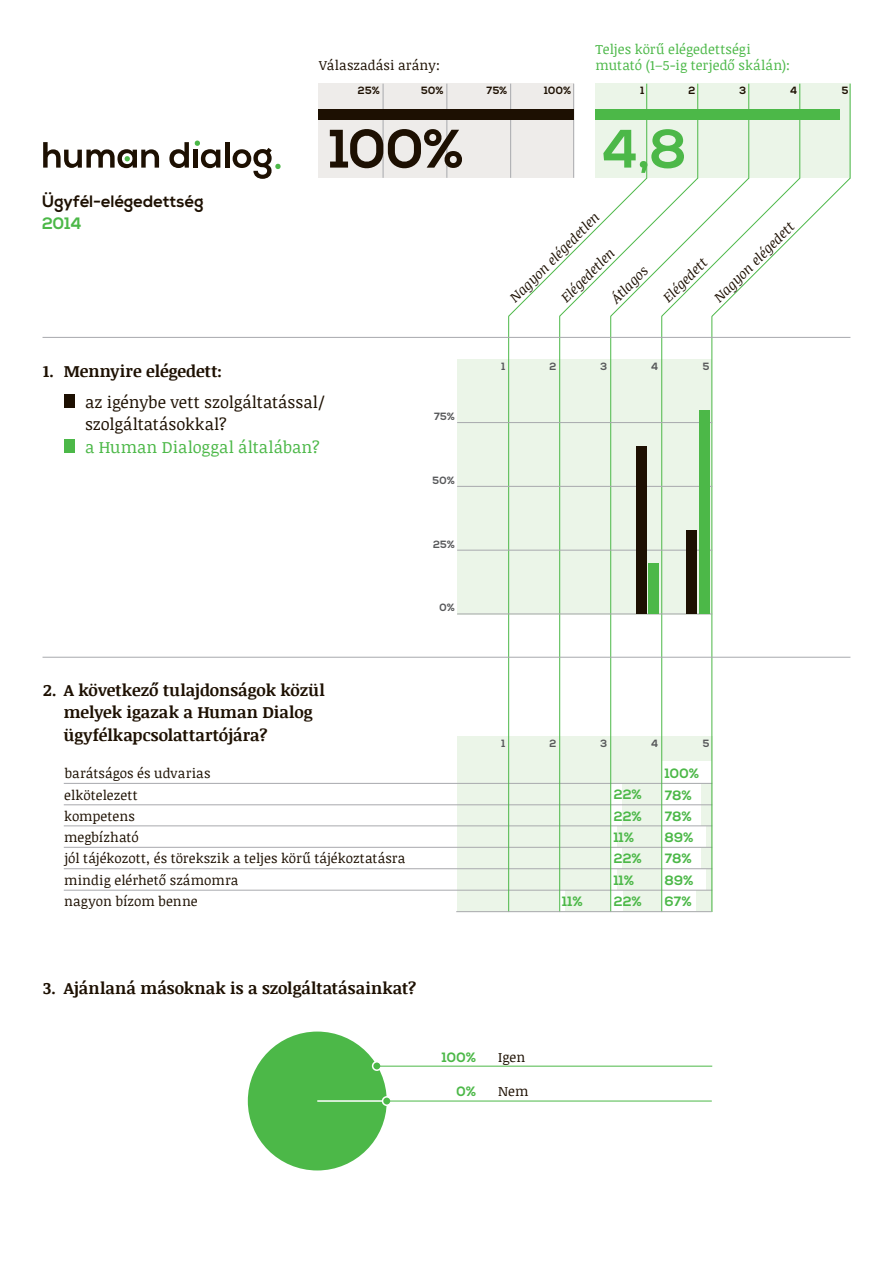
<style>
.page{position:relative;width:893px;height:1263px;background:#fff}
.page>*{position:absolute;margin:0;border:0;box-sizing:border-box;transform-origin:0 0}
.t1{font:700 54px "Nexa";color:#1d1002}
.t2{font:700 54px "Nexa";color:#4cb848}
.t3{font:700 16.5px/22.5px "Noticia Text";letter-spacing:.005em;color:#1d1002}
.t4{font:16.5px/22.5px "Noticia Text";letter-spacing:.005em;color:#1d1002}
.t5{font:16.5px "Noticia Text";letter-spacing:.005em;color:#4cb848}
.t6{font:700 16.5px "Nexa";color:#1d1002}
.t7{font:700 16.5px "Nexa";color:#4cb848}
.t8{font:13.5px "Noticia Text";letter-spacing:.005em;color:#1d1002}
.t9{font:italic 13.5px "Noticia Text";color:#1d1002}
.t10{font:13.5px/16.2px "Noticia Text";letter-spacing:.005em;color:#4cb848}
.t11{font:700 13.5px/21px "Nexa";letter-spacing:.02em;color:#4cb848}
.t12{font:700 10.5px "Nexa";color:#57585a}
.t13{font:700 10.5px "Nexa";letter-spacing:.025em;color:#1d1002}
</style>
<div class="page">
<svg style="left:169px;top:142px;width:20px;height:26px"></svg>
<div style="left:193px;top:150px;width:5px;height:18px;background:#1d1002"></div>
<hr style="left:225px;top:142px;width:4px;height:26px;background:#1d1002">
<svg style="left:233px;top:148px;width:48px;height:31px"></svg>
<svg style="left:195px;top:141px;width:25px;height:27px"></svg>
<svg style="left:43px;top:142px;width:116px;height:26px"></svg>
<div style="left:319px;top:84px;width:255px;height:94px;background:#eeecea"></div>
<hr style="left:383px;top:84px;width:1px;height:94px;background:#a8a9ad">
<hr style="left:446px;top:84px;width:1px;height:94px;background:#a8a9ad">
<hr style="left:510px;top:84px;width:1px;height:94px;background:#a8a9ad">
<hr style="left:573px;top:84px;width:1px;height:94px;background:#a8a9ad">
<div style="left:457px;top:736px;width:255px;height:176px;background:#ebf5e8"></div>
<div style="left:662px;top:784px;width:39px;height:20px;background:#fff"></div>
<div style="left:662px;top:869px;width:44px;height:21px;background:#fff"></div>
<div style="left:662px;top:848px;width:39px;height:20px;background:#fff"></div>
<div style="left:662px;top:826px;width:44px;height:21px;background:#fff"></div>
<div style="left:662px;top:890px;width:33px;height:21px;background:#fff"></div>
<div style="left:611px;top:784px;width:11px;height:20px;background:#fff"></div>
<div style="left:611px;top:805px;width:11px;height:20px;background:#fff"></div>
<div style="left:611px;top:869px;width:6px;height:21px;background:#fff"></div>
<svg style="left:560px;top:891px;width:5px;height:20px"></svg>
<div style="left:611px;top:848px;width:11px;height:20px;background:#fff"></div>
<div style="left:611px;top:826px;width:6px;height:21px;background:#fff"></div>
<div style="left:611px;top:890px;width:11px;height:21px;background:#fff"></div>
<div style="left:662px;top:805px;width:39px;height:20px;background:#fff"></div>
<div style="left:662px;top:762px;width:49px;height:21px;background:#fff"></div>
<hr style="left:64px;top:890px;width:648px;height:1px;background:#a8a9ad">
<hr style="left:64px;top:868px;width:648px;height:1px;background:#a8a9ad">
<hr style="left:64px;top:847px;width:648px;height:1px;background:#a8a9ad">
<hr style="left:64px;top:825px;width:648px;height:1px;background:#a8a9ad">
<hr style="left:64px;top:804px;width:648px;height:1px;background:#a8a9ad">
<hr style="left:64px;top:783px;width:648px;height:1px;background:#a8a9ad">
<div style="left:457px;top:359px;width:255px;height:255px;background:#ebf5e8"></div>
<svg style="left:508px;top:87px;width:343px;height:230px"></svg>
<hr style="left:508px;top:316px;width:1px;height:596px;background:#4cb848">
<hr style="left:559px;top:316px;width:1px;height:596px;background:#4cb848">
<hr style="left:610px;top:316px;width:1px;height:596px;background:#4cb848">
<hr style="left:661px;top:316px;width:1px;height:596px;background:#4cb848">
<hr style="left:711px;top:316px;width:1px;height:596px;background:#4cb848">
<hr style="left:457px;top:613px;width:255px;height:1px;background:#a8a9ad">
<hr style="left:43px;top:657px;width:807px;height:1px;background:#a8a9ad">
<hr style="left:43px;top:337px;width:807px;height:1px;background:#a8a9ad">
<hr style="left:457px;top:550px;width:255px;height:1px;background:#a8a9ad">
<hr style="left:457px;top:486px;width:255px;height:1px;background:#a8a9ad">
<hr style="left:457px;top:422px;width:255px;height:1px;background:#a8a9ad">
<div style="left:686px;top:530px;width:11px;height:83px;background:#1d1002"></div>
<div style="left:636px;top:446px;width:10px;height:167px;background:#1d1002"></div>
<div style="left:699px;top:410px;width:10px;height:203px;background:#4cb848"></div>
<div style="left:649px;top:563px;width:10px;height:50px;background:#4cb848"></div>
<div style="left:595px;top:84px;width:255px;height:94px;background:#ebf5e8"></div>
<hr style="left:646px;top:84px;width:1px;height:94px;background:#4cb848">
<hr style="left:697px;top:84px;width:1px;height:94px;background:#4cb848">
<hr style="left:748px;top:84px;width:1px;height:94px;background:#4cb848">
<hr style="left:799px;top:84px;width:1px;height:94px;background:#4cb848">
<hr style="left:850px;top:84px;width:1px;height:94px;background:#4cb848">
<div style="left:64px;top:395px;width:10px;height:13px;background:#1d1002"></div>
<div style="left:64px;top:440px;width:10px;height:13px;background:#4cb848"></div>
<div style="left:319px;top:109px;width:255px;height:11px;background:#1d1002"></div>
<div style="left:595px;top:109px;width:245px;height:11px;background:#4cb848"></div>
<hr style="left:456px;top:911px;width:255px;height:1px;background:#a8a9ad">
<div style="left:248px;top:1031px;width:139px;height:139px;background:#4cb848;border-radius:50%"></div>
<hr style="left:317px;top:1100px;width:70px;height:2px;background:#fff">
<div style="left:383px;top:1097px;width:8px;height:8px;background:#4cb848;border-radius:50%"></div>
<div style="left:382px;top:1096px;width:10px;height:10px;border:2px solid #fff;border-radius:50%"></div>
<div style="left:373px;top:1062px;width:8px;height:8px;background:#4cb848;border-radius:50%"></div>
<div style="left:372px;top:1061px;width:10px;height:10px;border:2px solid #fff;border-radius:50%"></div>
<hr style="left:377px;top:1066px;width:335px;height:1px;background:#4cb848">
<hr style="left:387px;top:1101px;width:325px;height:1px;background:#4cb848">
<p class="t8" style="left:319px;top:56px;width:122px">Válaszadási arány:</p>
<p class="t13" style="left:358px;top:84px;width:23px">25%</p>
<p class="t13" style="left:421px;top:84px;width:24px">50%</p>
<p class="t13" style="left:487px;top:84px;width:22px">75%</p>
<p class="t13" style="left:544px;top:84px;width:29px">100%</p>
<p class="t10" style="left:596px;top:40px;width:196px">Teljes körű elégedettségi mutató (1–5-ig terjedő skálán):</p>
<p class="t13" style="left:640px;top:84px;width:5px">1</p>
<p class="t13" style="left:688px;top:84px;width:8px">2</p>
<p class="t13" style="left:739px;top:84px;width:8px">3</p>
<p class="t13" style="left:790px;top:84px;width:9px">4</p>
<p class="t6" style="left:42px;top:191px;width:163px">Ügyfél-elégedettség</p>
<p class="t7" style="left:42px;top:214px;width:41px">2014</p>
<h1 class="t1" style="left:330px;top:118px;width:136px">100%</h1>
<h1 class="t2" style="left:602px;top:118px;width:87px">4,8</h1>
<p class="t9" style="left:505px;top:293px;width:122px;rotate:-45deg">Nagyon elégedetlen</p>
<p class="t9" style="left:710px;top:293px;width:109px;rotate:-45deg">Nagyon elégedett</p>
<p class="t9" style="left:557px;top:293px;width:71px;rotate:-45deg">Elégedetlen</p>
<p class="t9" style="left:607px;top:293px;width:46px;rotate:-45deg">Átlagos</p>
<p class="t9" style="left:659px;top:293px;width:58px;rotate:-45deg">Elégedett</p>
<p class="t3" style="left:43px;top:359px;width:181px">1. Mennyire elégedett:</p>
<p class="t4" style="left:85px;top:390px;width:241px">az igénybe vett szolgáltatással/ szolgáltatásokkal?</p>
<p class="t5" style="left:85px;top:435px;width:236px">a Human Dialoggal általában?</p>
<p class="t12" style="left:434px;top:410px;width:22px">75%</p>
<p class="t12" style="left:501px;top:360px;width:5px">1</p>
<p class="t12" style="left:550px;top:360px;width:8px">2</p>
<p class="t12" style="left:601px;top:360px;width:8px">3</p>
<p class="t12" style="left:651px;top:360px;width:9px">4</p>
<p class="t12" style="left:703px;top:360px;width:8px">5</p>
<p class="t12" style="left:433px;top:474px;width:24px">50%</p>
<p class="t12" style="left:433px;top:538px;width:23px">25%</p>
<p class="t12" style="left:439px;top:602px;width:17px">0%</p>
<p class="t3" style="left:64px;top:678px;width:262px;text-indent:-21px">2. A következő tulajdonságok közül melyek igazak a Human Dialog ügyfélkapcsolattartójára?</p>
<p class="t12" style="left:501px;top:737px;width:5px">1</p>
<p class="t12" style="left:550px;top:737px;width:8px">2</p>
<p class="t12" style="left:601px;top:737px;width:8px">3</p>
<p class="t12" style="left:651px;top:737px;width:9px">4</p>
<p class="t12" style="left:703px;top:737px;width:8px">5</p>
<p class="t8" style="left:65px;top:764px;width:147px">barátságos és udvarias</p>
<p class="t11" style="left:665px;top:763px;width:36px">100%</p>
<p class="t8" style="left:64px;top:785px;width:75px">elkötelezett</p>
<p class="t8" style="left:64px;top:807px;width:72px">kompetens</p>
<p class="t11" style="left:614px;top:785px;width:30px">22%<br>22%</p>
<p class="t11" style="left:665px;top:785px;width:29px">78%</p>
<p class="t11" style="left:665px;top:806px;width:29px">78%</p>
<p class="t8" style="left:64px;top:828px;width:76px">megbízható</p>
<p class="t11" style="left:614px;top:827px;width:22px">11%</p>
<p class="t11" style="left:665px;top:827px;width:30px">89%</p>
<p class="t8" style="left:64px;top:849px;width:342px">jól tájékozott, és törekszik a teljes körű tájékoztatásra</p>
<p class="t11" style="left:614px;top:849px;width:30px">22%</p>
<p class="t11" style="left:665px;top:849px;width:29px">78%</p>
<p class="t8" style="left:64px;top:871px;width:176px">mindig elérhető számomra</p>
<p class="t11" style="left:614px;top:870px;width:22px">11%</p>
<p class="t11" style="left:665px;top:870px;width:30px">89%</p>
<p class="t8" style="left:64px;top:892px;width:135px">nagyon bízom benne</p>
<p class="t11" style="left:562px;top:891px;width:22px">11%</p>
<p class="t11" style="left:614px;top:891px;width:30px">22%</p>
<p class="t11" style="left:665px;top:891px;width:29px">67%</p>
<p class="t3" style="left:43px;top:976px;width:374px">3. Ajánlaná másoknak is a szolgáltatásainkat?</p>
<p class="t11" style="left:442px;top:1047px;width:36px">100%</p>
<p class="t8" style="left:498px;top:1047px;width:29px">Igen</p>
<p class="t11" style="left:456px;top:1082px;width:21px">0%</p>
<p class="t8" style="left:498px;top:1082px;width:32px">Nem</p>
<p class="t13" style="left:842px;top:84px;width:8px">5</p>
</div>
